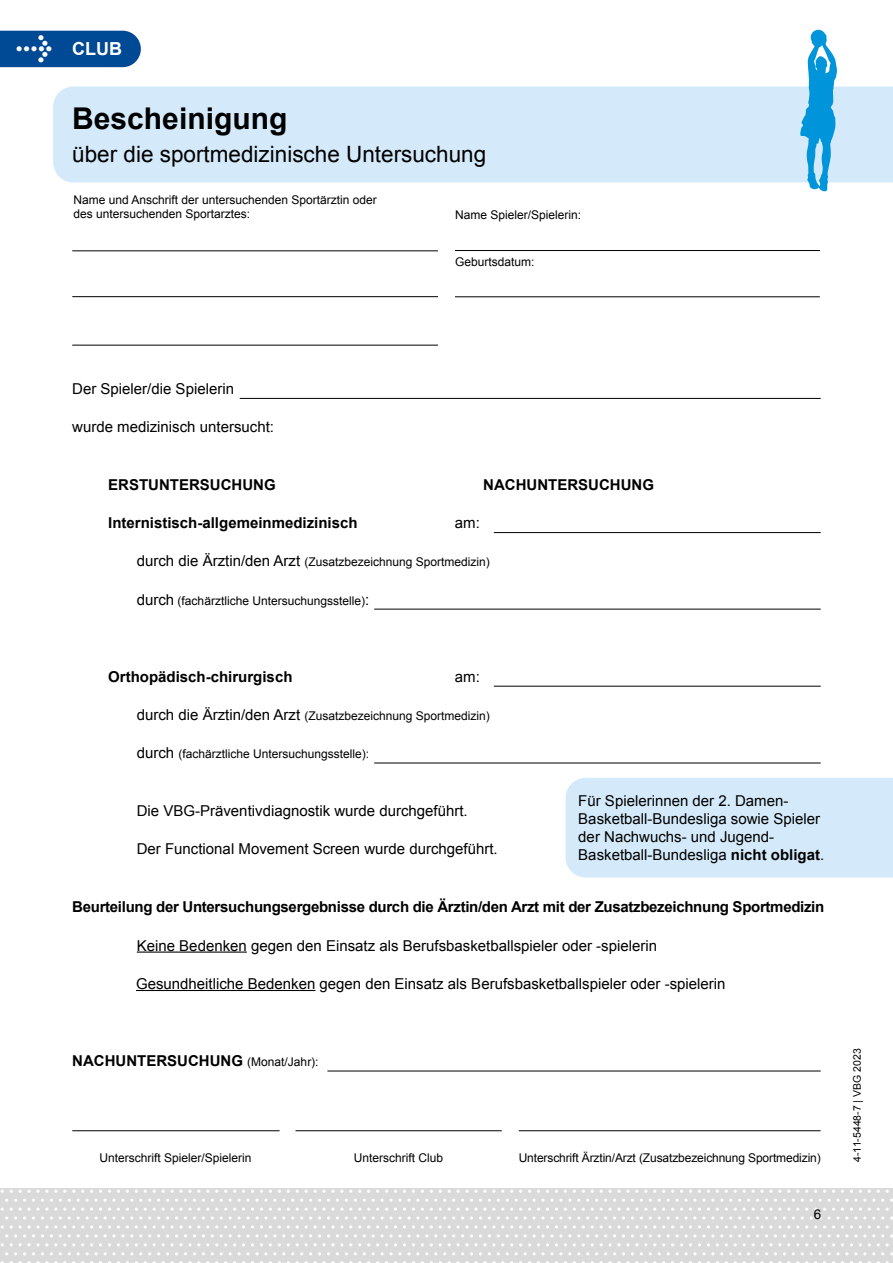
<style>
.page{position:relative;width:893px;height:1263px;background:#fff}
.page>*{position:absolute;margin:0;border:0;box-sizing:border-box;transform-origin:0 0}
.Arial_HL1{font:700 30px "Arial";color:#000}
.Arial_HL1-2{font:22.5px "Arial";color:#000}
.Arial_LIGA{font:700 18px "Arial";color:#fff}
.Arial_Copy_10p{font:15px/18px "Arial";color:#000}
.Arial_Copy_10p-2{font:700 15px "Arial";color:#000}
.Arial_Copy_10p-3{font:700 15px "Arial";letter-spacing:-.02em;color:#000}
.t1{font:13.5px "Arial";color:#000}
.Arial_Copy_10p-4{font:12px "Arial";color:#000}
.Arial_Copy_P{font:12px/14.4px "Arial";color:#000}
.t2{font:10.5px "Arial";color:#000}
.s1{font-size:15px}
.s2{font-weight:700}
.s3{font-weight:400;font-size:12px}
</style>
<div class="page">
<div style="left:0;top:1188px;width:893px;height:75px;background:#dadada"></div>
<svg style="left:238px;top:1234px;width:38px;height:3px"></svg>
<svg style="left:381px;top:1234px;width:38px;height:3px"></svg>
<svg style="left:524px;top:1234px;width:38px;height:3px"></svg>
<svg style="left:667px;top:1234px;width:38px;height:3px"></svg>
<svg style="left:810px;top:1234px;width:38px;height:3px"></svg>
<svg style="left:238px;top:1252px;width:38px;height:3px"></svg>
<svg style="left:381px;top:1252px;width:38px;height:3px"></svg>
<svg style="left:524px;top:1252px;width:38px;height:3px"></svg>
<svg style="left:667px;top:1252px;width:38px;height:3px"></svg>
<svg style="left:810px;top:1252px;width:38px;height:3px"></svg>
<svg style="left:291px;top:1189px;width:142px;height:30px"></svg>
<svg style="left:434px;top:1189px;width:142px;height:30px"></svg>
<svg style="left:577px;top:1189px;width:142px;height:30px"></svg>
<svg style="left:720px;top:1189px;width:142px;height:30px"></svg>
<svg style="left:863px;top:1189px;width:30px;height:30px"></svg>
<svg style="left:162px;top:1225px;width:38px;height:3px"></svg>
<svg style="left:305px;top:1225px;width:38px;height:3px"></svg>
<svg style="left:448px;top:1225px;width:38px;height:3px"></svg>
<svg style="left:600px;top:1225px;width:38px;height:3px"></svg>
<svg style="left:743px;top:1225px;width:38px;height:3px"></svg>
<svg style="left:162px;top:1243px;width:38px;height:3px"></svg>
<svg style="left:305px;top:1243px;width:38px;height:3px"></svg>
<svg style="left:448px;top:1243px;width:38px;height:3px"></svg>
<svg style="left:600px;top:1243px;width:38px;height:3px"></svg>
<svg style="left:743px;top:1243px;width:38px;height:3px"></svg>
<svg style="left:162px;top:1261px;width:38px;height:2px"></svg>
<svg style="left:305px;top:1261px;width:38px;height:2px"></svg>
<svg style="left:448px;top:1261px;width:38px;height:2px"></svg>
<svg style="left:600px;top:1261px;width:38px;height:2px"></svg>
<svg style="left:743px;top:1261px;width:38px;height:2px"></svg>
<svg style="left:86px;top:1234px;width:47px;height:3px"></svg>
<svg style="left:86px;top:1252px;width:47px;height:3px"></svg>
<svg style="left:1px;top:1189px;width:146px;height:30px"></svg>
<svg style="left:148px;top:1189px;width:142px;height:30px"></svg>
<svg style="left:19px;top:1225px;width:38px;height:3px"></svg>
<svg style="left:19px;top:1243px;width:38px;height:3px"></svg>
<svg style="left:19px;top:1261px;width:38px;height:2px"></svg>
<div style="left:566px;top:778px;width:327px;height:99px;background:#d4eafa"></div>
<hr style="left:137px;top:951px;width:110px;height:2px;background:#000">
<hr style="left:136px;top:990px;width:179px;height:1px;background:#000">
<div style="left:53px;top:87px;width:840px;height:95px;background:#d4eafa"></div>
<svg style="left:800px;top:30px;width:37px;height:162px"></svg>
<hr style="left:72px;top:250px;width:366px;height:1px;background:#000">
<hr style="left:455px;top:250px;width:365px;height:1px;background:#000">
<hr style="left:72px;top:296px;width:366px;height:1px;background:#000">
<hr style="left:455px;top:296px;width:365px;height:1px;background:#000">
<hr style="left:72px;top:345px;width:366px;height:1px;background:#000">
<hr style="left:240px;top:398px;width:581px;height:1px;background:#000">
<hr style="left:494px;top:532px;width:327px;height:1px;background:#000">
<hr style="left:494px;top:686px;width:327px;height:1px;background:#000">
<hr style="left:374px;top:609px;width:447px;height:1px;background:#000">
<hr style="left:374px;top:763px;width:447px;height:1px;background:#000">
<hr style="left:72px;top:1130px;width:208px;height:1px;background:#000">
<hr style="left:296px;top:1130px;width:206px;height:1px;background:#000">
<hr style="left:519px;top:1130px;width:302px;height:1px;background:#000">
<hr style="left:327px;top:1071px;width:494px;height:1px;background:#000">
<div style="left:0;top:31px;width:141px;height:36px;background:#004994"></div>
<p class="Arial_LIGA" style="left:72px;top:37px;width:51px">CLUB</p>
<h1 class="Arial_HL1" style="left:72px;top:98px;width:217px">Bescheinigung</h1>
<h1 class="Arial_HL1-2" style="left:72px;top:139px;width:415px">über die sportmedizinische Untersuchung</h1>
<p class="Arial_Copy_P" style="left:73px;top:192px;width:305px">Name und Anschrift der untersuchenden Sportärztin oder des untersuchenden Sportarztes:</p>
<p class="Arial_Copy_P" style="left:455px;top:207px;width:128px">Name Spieler/Spielerin:</p>
<p class="Arial_Copy_P" style="left:455px;top:255px;width:81px">Geburtsdatum:</p>
<p class="Arial_Copy_10p" style="left:72px;top:379px;width:163px">Der Spieler/die Spielerin</p>
<p class="Arial_Copy_10p" style="left:72px;top:418px;width:203px">wurde medizinisch untersucht:</p>
<p class="Arial_Copy_10p-2" style="left:108px;top:474px;width:169px">ERSTUNTERSUCHUNG</p>
<p class="Arial_Copy_10p-2" style="left:483px;top:474px;width:172px">NACHUNTERSUCHUNG</p>
<p class="Arial_Copy_10p-2" style="left:108px;top:513px;width:251px">Internistisch-allgemeinmedizinisch</p>
<p class="Arial_Copy_10p" style="left:455px;top:514px;width:27px">am:</p>
<p class="Arial_Copy_10p-4" style="left:137px;top:554px;width:354px"><span class="s1">durch die Ärztin/den Arzt</span> (Zusatzbezeichnung Sportmedizin)</p>
<p class="Arial_Copy_10p-4" style="left:137px;top:593px;width:234px"><span class="s1">durch</span> (fachärztliche Untersuchungsstelle)<span class="s1">:</span></p>
<p class="Arial_Copy_10p-2" style="left:108px;top:666px;width:186px">Orthopädisch-chirurgisch</p>
<p class="Arial_Copy_10p" style="left:455px;top:667px;width:27px">am:</p>
<p class="Arial_Copy_10p-4" style="left:137px;top:708px;width:354px"><span class="s1">durch die Ärztin/den Arzt</span> (Zusatzbezeichnung Sportmedizin)</p>
<p class="Arial_Copy_10p-4" style="left:137px;top:746px;width:234px"><span class="s1">durch</span> (fachärztliche Untersuchungsstelle):</p>
<p class="Arial_Copy_10p" style="left:137px;top:802px;width:332px">Die VBG-Präventivdiagnostik wurde durchgeführt.</p>
<p class="Arial_Copy_10p" style="left:137px;top:840px;width:362px">Der Functional Movement Screen wurde durchgeführt.</p>
<p class="Arial_Copy_10p" style="left:578px;top:791px;width:247px">Für Spielerinnen der 2. Damen-Basketball-Bundesliga sowie Spieler der Nachwuchs- und Jugend-Basketball-Bundesliga <span class="s2">nicht obligat</span>.</p>
<p class="Arial_Copy_10p-3" style="left:72px;top:897px;width:754px">Beurteilung der Untersuchungsergebnisse durch die Ärztin/den Arzt mit der Zusatzbezeichnung Sportmedizin</p>
<p class="Arial_Copy_10p" style="left:137px;top:936px;width:522px">Keine Bedenken gegen den Einsatz als Berufsbasketballspieler oder -spielerin</p>
<p class="Arial_Copy_10p" style="left:136px;top:975px;width:591px">Gesundheitliche Bedenken gegen den Einsatz als Berufsbasketballspieler oder -spielerin</p>
<p class="Arial_Copy_10p-2" style="left:72px;top:1050px;width:248px">NACHUNTERSUCHUNG <span class="s3">(Monat/Jahr):</span></p>
<p class="Arial_Copy_10p-4" style="left:99px;top:1150px;width:154px">Unterschrift Spieler/Spielerin</p>
<p class="Arial_Copy_10p-4" style="left:354px;top:1150px;width:91px">Unterschrift Club</p>
<p class="Arial_Copy_10p-4" style="left:519px;top:1150px;width:304px">Unterschrift Ärztin/Arzt (Zusatzbezeichnung Sportmedizin)</p>
<p class="t1" style="left:814px;top:1206px;width:9px">6</p>
<p class="t2" style="left:850px;top:1162px;width:115px;rotate:-90deg">4-11-5448-7 | VBG 2023</p>
</div>
